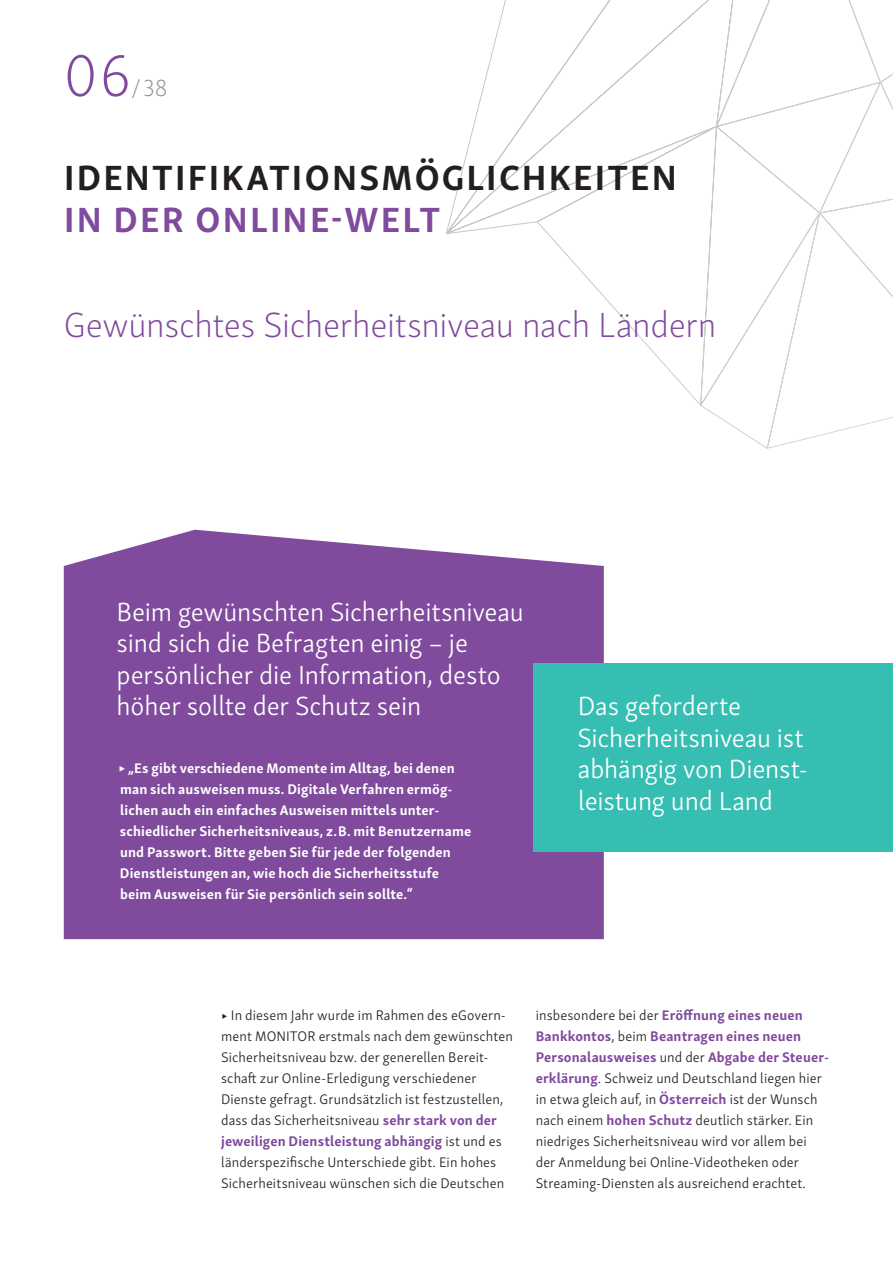
<style>
.page{position:relative;width:893px;height:1263px;background:#fff}
.page>*{position:absolute;margin:0;border:0;box-sizing:border-box;transform-origin:0 0}
.t1{font:60px "Skolar Sans Latn El";color:#804a9d}
.t2{font:36px "Skolar Sans Latn El";letter-spacing:-.01em;color:#804a9d}
.t3{font:700 36px "Skolar Sans Latn";letter-spacing:.06em;color:#231f20}
.t4{font:700 36px "Skolar Sans Latn";letter-spacing:.06em;color:#804a9d}
.t5{font:300 27px/31.5px "Skolar Sans Latn";letter-spacing:-.005em;color:#fff}
.t6{font:24px "Skolar Sans Latn El";color:#939598}
.t7{font:300 14.25px/21px "Skolar Sans Latn";letter-spacing:.005em;color:#231f20}
.t8{font:700 14.25px/21px "Skolar Sans Latn";letter-spacing:.01em;color:#fff}
.s1{font-size:16.5px}
.s2{font-weight:700;color:#804a9d}
</style>
<div class="page">
<div style="left:64px;top:530px;width:540px;height:409px;background:#804a9d"></div>
<div style="left:534px;top:663px;width:359px;height:189px;background:#36beb3"></div>
<svg style="left:446px;top:0;width:447px;height:449px"></svg>
<h1 class="t1" style="left:64px;top:32px;width:68px">06</h1>
<h3 class="t6" style="left:131px;top:70px;width:38px">/ 38</h3>
<h2 class="t3" style="left:64px;top:149px;width:614px">IDENTIFIKATIONSMÖGLICHKEITEN</h2>
<h2 class="t4" style="left:64px;top:191px;width:378px">IN DER ONLINE-WELT</h2>
<h2 class="t2" style="left:64px;top:299px;width:654px">Gewünschtes Sicherheitsniveau nach Ländern</h2>
<h3 class="t5" style="left:117px;top:594px;width:409px">Beim gewünschten Sicherheitsniveau sind sich die Befragten einig – je persönlicher die Information, desto höher sollte der Schutz sein</h3>
<p class="t8" style="left:118px;top:757px;width:354px"><span class="s1">▶</span> „Es gibt verschiedene Momente im Alltag, bei denen man sich ausweisen muss. Digitale Verfahren ermög&shy;lichen auch ein einfaches Ausweisen mittels unter&shy;schiedlicher Sicherheitsniveaus, z. B. mit Benutzername und Passwort. Bitte geben Sie für jede der folgenden Dienstleistungen an, wie hoch die Sicherheitsstufe beim Ausweisen für Sie persönlich sein sollte.“</p>
<h3 class="t5" style="left:577px;top:688px;width:232px">Das geforderte<br>Sicherheitsniveau ist abhängig von Dienst&shy;leistung und Land</h3>
<p class="t7" style="left:221px;top:1003px;width:293px">▶ In diesem Jahr wurde im Rahmen des eGovern&shy;ment MONITOR erstmals nach dem gewünschten Sicherheitsniveau bzw. der generellen Bereit&shy;schaft zur Online-Erledigung verschiedener Dienste gefragt. Grundsätzlich ist festzustellen, dass das Sicherheitsniveau <span class="s2">sehr stark von der jeweiligen Dienstleistung abhängig</span> ist und es länderspezifische Unterschiede gibt. Ein hohes Sicherheitsniveau wünschen sich die Deutschen</p>
<p class="t7" style="left:536px;top:1003px;width:295px">insbesondere bei der <span class="s2">Eröffnung eines neuen Bankkontos</span>, beim <span class="s2">Beantragen eines neuen Personalausweises</span> und der <span class="s2">Abgabe der Steuer&shy;erklärung</span>. Schweiz und Deutschland liegen hier in etwa gleich auf, in <span class="s2">Österreich</span> ist der Wunsch nach einem <span class="s2">hohen Schutz</span> deutlich stärker. Ein niedriges Sicherheitsniveau wird vor allem bei der Anmeldung bei Online-Videotheken oder Streaming-Diensten als ausreichend erachtet.</p>
</div>
